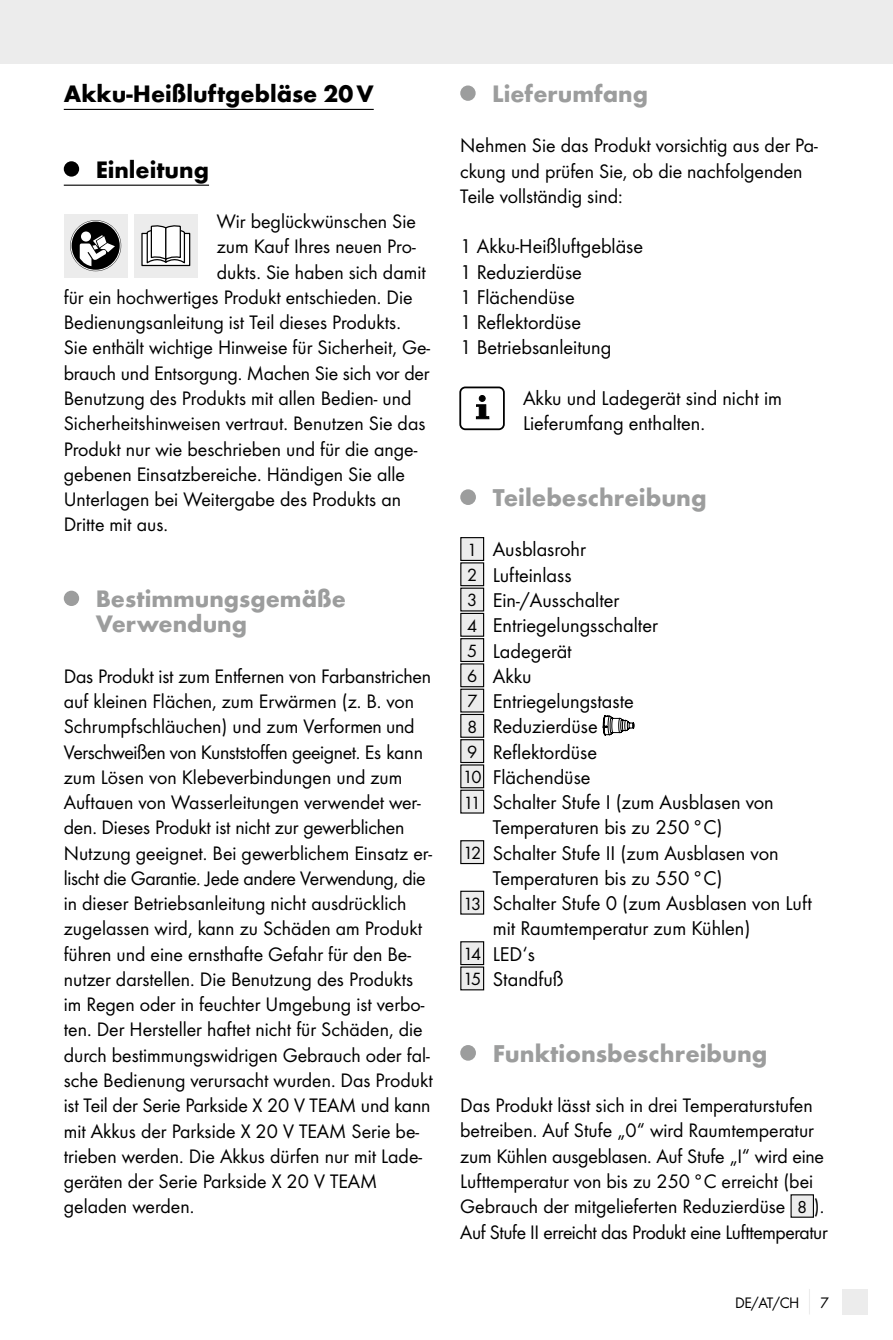
<style>
.page{position:relative;width:893px;height:1340px;background:#fff}
.page>*{position:absolute;margin:0;border:0;box-sizing:border-box;transform-origin:0 0}
.t1{font:700 25.2px "Futura";color:#9c9d9d}
.t2{font:700 24.75px/25.2px "Futura";color:#9c9d9d}
.t3{font:700 24.75px "Futura";color:#000}
.t4{font:20.7px/25.2px "Futura Boo";color:#000}
.t5{font:20.25px/25.2px "Futura Boo";color:#000}
.t6{font:15.75px "Futura Boo";color:#000}
.s1{font-size:18.45px}
.s2{font-size:18px}
</style>
<div class="page">
<div style="left:0;top:0;width:893px;height:64px;background:#ececec"></div>
<div style="left:842px;top:1288px;width:25px;height:26px;background:#ececec"></div>
<svg style="left:809px;top:1289px;width:1px;height:25px"></svg>
<hr style="left:64px;top:109px;width:310px;height:1px;background:#000">
<hr style="left:64px;top:185px;width:145px;height:1px;background:#000">
<div style="left:64px;top:161px;width:15px;height:16px;background:#000;border-radius:50%"></div>
<div style="left:64px;top:214px;width:64px;height:63px;background:#ececec"></div>
<svg style="left:70px;top:220px;width:51px;height:51px"></svg>
<div style="left:134px;top:214px;width:64px;height:63px;background:#ececec"></div>
<div style="left:142px;top:233px;width:48px;height:32px;background:#fff"></div>
<div style="left:141px;top:233px;width:49px;height:33px;border:1px solid #000"></div>
<svg style="left:146px;top:225px;width:40px;height:39px"></svg>
<div style="left:64px;top:590px;width:15px;height:16px;background:#9c9d9d;border-radius:50%"></div>
<div style="left:460px;top:85px;width:16px;height:16px;background:#9c9d9d;border-radius:50%"></div>
<div style="left:459px;top:386px;width:46px;height:44px;border:2px solid #000;border-radius:5px"></div>
<svg style="left:476px;top:395px;width:13px;height:24px"></svg>
<div style="left:460px;top:489px;width:16px;height:16px;background:#9c9d9d;border-radius:50%"></div>
<div style="left:461px;top:537px;width:23px;height:23px;background:#ececec"></div>
<div style="left:460px;top:537px;width:24px;height:24px;border:1px solid #000"></div>
<div style="left:461px;top:563px;width:23px;height:22px;background:#ececec"></div>
<div style="left:460px;top:562px;width:24px;height:24px;border:1px solid #000"></div>
<div style="left:461px;top:588px;width:23px;height:23px;background:#ececec"></div>
<div style="left:461px;top:613px;width:23px;height:23px;background:#ececec"></div>
<div style="left:460px;top:613px;width:24px;height:23px;border:1px solid #000"></div>
<div style="left:461px;top:638px;width:23px;height:23px;background:#ececec"></div>
<div style="left:460px;top:638px;width:24px;height:24px;border:1px solid #000"></div>
<div style="left:461px;top:664px;width:23px;height:22px;background:#ececec"></div>
<div style="left:460px;top:663px;width:24px;height:24px;border:1px solid #000"></div>
<div style="left:461px;top:689px;width:23px;height:23px;background:#ececec"></div>
<div style="left:460px;top:688px;width:24px;height:24px;border:1px solid #000"></div>
<div style="left:461px;top:714px;width:23px;height:23px;background:#ececec"></div>
<div style="left:460px;top:714px;width:24px;height:23px;border:1px solid #000"></div>
<svg style="left:603px;top:715px;width:31px;height:20px"></svg>
<div style="left:461px;top:739px;width:23px;height:23px;background:#ececec"></div>
<div style="left:460px;top:739px;width:24px;height:24px;border:1px solid #000"></div>
<div style="left:461px;top:765px;width:23px;height:22px;background:#ececec"></div>
<div style="left:460px;top:764px;width:24px;height:24px;border:1px solid #000"></div>
<div style="left:461px;top:790px;width:23px;height:23px;background:#ececec"></div>
<div style="left:460px;top:789px;width:24px;height:24px;border:1px solid #000"></div>
<div style="left:461px;top:840px;width:23px;height:23px;background:#ececec"></div>
<div style="left:460px;top:840px;width:24px;height:24px;border:1px solid #000"></div>
<div style="left:461px;top:891px;width:23px;height:23px;background:#ececec"></div>
<div style="left:460px;top:890px;width:24px;height:24px;border:1px solid #000"></div>
<div style="left:461px;top:941px;width:23px;height:23px;background:#ececec"></div>
<div style="left:460px;top:941px;width:24px;height:24px;border:1px solid #000"></div>
<div style="left:461px;top:967px;width:23px;height:22px;background:#ececec"></div>
<div style="left:460px;top:1045px;width:16px;height:15px;background:#9c9d9d;border-radius:50%"></div>
<div style="left:791px;top:1194px;width:22px;height:23px;background:#ececec"></div>
<p class="t3" style="left:64px;top:78px;width:311px">Akku-Heißluftgebläse 20V</p>
<p class="t3" style="left:96px;top:154px;width:115px">Einleitung</p>
<p class="t5" style="left:217px;top:209px;width:201px">Wir beglückwünschen Sie</p>
<p class="t5" style="left:217px;top:234px;width:200px">zum Kauf Ihres neuen Pro-</p>
<p class="t5" style="left:217px;top:259px;width:210px">dukts. Sie haben sich damit</p>
<p class="t5" style="left:64px;top:284px;width:350px">für ein hochwertiges Produkt entschieden. Die</p>
<p class="t5" style="left:64px;top:310px;width:339px">Bedienungsanleitung ist Teil dieses Produkts.</p>
<p class="t5" style="left:64px;top:335px;width:368px">Sie enthält wichtige Hinweise für Sicherheit, Ge-</p>
<p class="t5" style="left:64px;top:360px;width:367px">brauch und Entsorgung. Machen Sie sich vor der</p>
<p class="t5" style="left:64px;top:385px;width:349px">Benutzung des Produkts mit allen Bedien- und</p>
<p class="t5" style="left:64px;top:411px;width:363px">Sicherheitshinweisen vertraut. Benutzen Sie das</p>
<p class="t5" style="left:64px;top:436px;width:355px">Produkt nur wie beschrieben und für die ange-</p>
<p class="t5" style="left:64px;top:461px;width:343px">gebenen Einsatzbereiche. Händigen Sie alle</p>
<p class="t5" style="left:64px;top:486px;width:339px">Unterlagen bei Weitergabe des Produkts an</p>
<p class="t5" style="left:64px;top:512px;width:106px">Dritte mit aus.</p>
<p class="t2" style="left:96px;top:585px;width:252px">Bestimmungsgemäße<br>Verwendung</p>
<p class="t5" style="left:64px;top:663px;width:370px">Das Produkt ist zum Entfernen von Farbanstrichen auf kleinen Flächen, zum Erwärmen (z. B. von Schrumpfschläuchen) und zum Verformen und Verschweißen von Kunststoffen geeignet. Es kann zum Lösen von Klebeverbindungen und zum Auftauen von Wasserleitungen verwendet wer&shy;den. Dieses Produkt ist nicht zur gewerblichen Nutzung geeignet. Bei gewerblichem Einsatz er&shy;lischt die Garantie. Jede andere Verwendung, die in dieser Betriebsanleitung nicht ausdrücklich zugelassen wird, kann zu Schäden am Produkt führen und eine ernsthafte Gefahr für den Be&shy;nutzer darstellen. Die Benutzung des Produkts im Regen oder in feuchter Umgebung ist verbo&shy;ten. Der Hersteller haftet nicht für Schäden, die durch bestimmungswidrigen Gebrauch oder fal&shy;sche Bedienung verursacht wurden. Das Produkt ist Teil der Serie Parkside X 20 V TEAM und kann mit Akkus der Parkside X 20 V TEAM Serie be&shy;trieben werden. Die Akkus dürfen nur mit Lade&shy;geräten der Serie Parkside X 20 V TEAM geladen werden.</p>
<p class="t2" style="left:492px;top:81px;width:157px">Lieferumfang</p>
<p class="t5" style="left:460px;top:133px;width:359px">Nehmen Sie das Produkt vorsichtig aus der Pa&shy;ckung und prüfen Sie, ob die nachfolgenden<br>Teile vollständig sind:</p>
<p class="t4" style="left:460px;top:234px;width:184px">1 Akku-Heißluftgebläse<br>1 Reduzierdüse<br>1 Flächendüse<br>1 Reflektordüse<br>1 Betriebsanleitung</p>
<p class="t4" style="left:523px;top:385px;width:261px">Akku und Ladegerät sind nicht im<br>Lieferumfang enthalten.</p>
<p class="t1" style="left:493px;top:482px;width:215px">Teilebeschreibung</p>
<p class="t4" style="left:467px;top:537px;width:120px"><span class="s1">1</span> Ausblasrohr</p>
<p class="t4" style="left:467px;top:562px;width:106px"><span class="s1">2</span> Lufteinlass</p>
<p class="t4" style="left:467px;top:587px;width:154px"><span class="s1">3</span> Ein-/Ausschalter</p>
<p class="t4" style="left:467px;top:612px;width:192px"><span class="s1">4</span> Entriegelungsschalter</p>
<p class="t4" style="left:467px;top:638px;width:106px"><span class="s1">5</span> Ladegerät</p>
<p class="t4" style="left:467px;top:663px;width:66px"><span class="s1">6</span> Akku</p>
<p class="t4" style="left:467px;top:688px;width:168px"><span class="s1">7</span> Entriegelungstaste</p>
<p class="t4" style="left:467px;top:713px;width:132px"><span class="s1">8</span> Reduzierdüse</p>
<p class="t4" style="left:467px;top:739px;width:131px"><span class="s1">9</span> Reflektordüse</p>
<p class="t4" style="left:463px;top:764px;width:129px"><span class="s1">10</span> Flächendüse</p>
<p class="t4" style="left:464px;top:789px;width:312px"><span class="s1">11</span> Schalter Stufe I (zum Ausblasen von</p>
<p class="t4" style="left:493px;top:814px;width:231px">Temperaturen bis zu 250°C)</p>
<p class="t4" style="left:463px;top:840px;width:317px"><span class="s1">12</span> Schalter Stufe II (zum Ausblasen von</p>
<p class="t4" style="left:493px;top:865px;width:231px">Temperaturen bis zu 550°C)</p>
<p class="t4" style="left:463px;top:890px;width:350px"><span class="s1">13</span> Schalter Stufe 0 (zum Ausblasen von Luft</p>
<p class="t4" style="left:493px;top:915px;width:259px">mit Raumtemperatur zum Kühlen)</p>
<p class="t4" style="left:463px;top:941px;width:74px"><span class="s1">14</span> LED‘s</p>
<p class="t4" style="left:463px;top:966px;width:102px"><span class="s1">15</span> Standfuß</p>
<p class="t1" style="left:493px;top:1037px;width:276px">Funktionsbeschreibung</p>
<p class="t5" style="left:460px;top:1092px;width:369px">Das Produkt lässt sich in drei Temperaturstufen betreiben. Auf Stufe „0“ wird Raumtemperatur zum Kühlen ausgeblasen. Auf Stufe „I“ wird eine Lufttemperatur von bis zu 250°C erreicht (bei Gebrauch der mitgelieferten Reduzierdüse <span class="s2">8</span> ).<br>Auf Stufe II erreicht das Produkt eine Lufttemperatur</p>
<p class="t6" style="left:735px;top:1292px;width:66px">DE/AT/CH</p>
<p class="t6" style="left:820px;top:1292px;width:10px">7</p>
</div>
